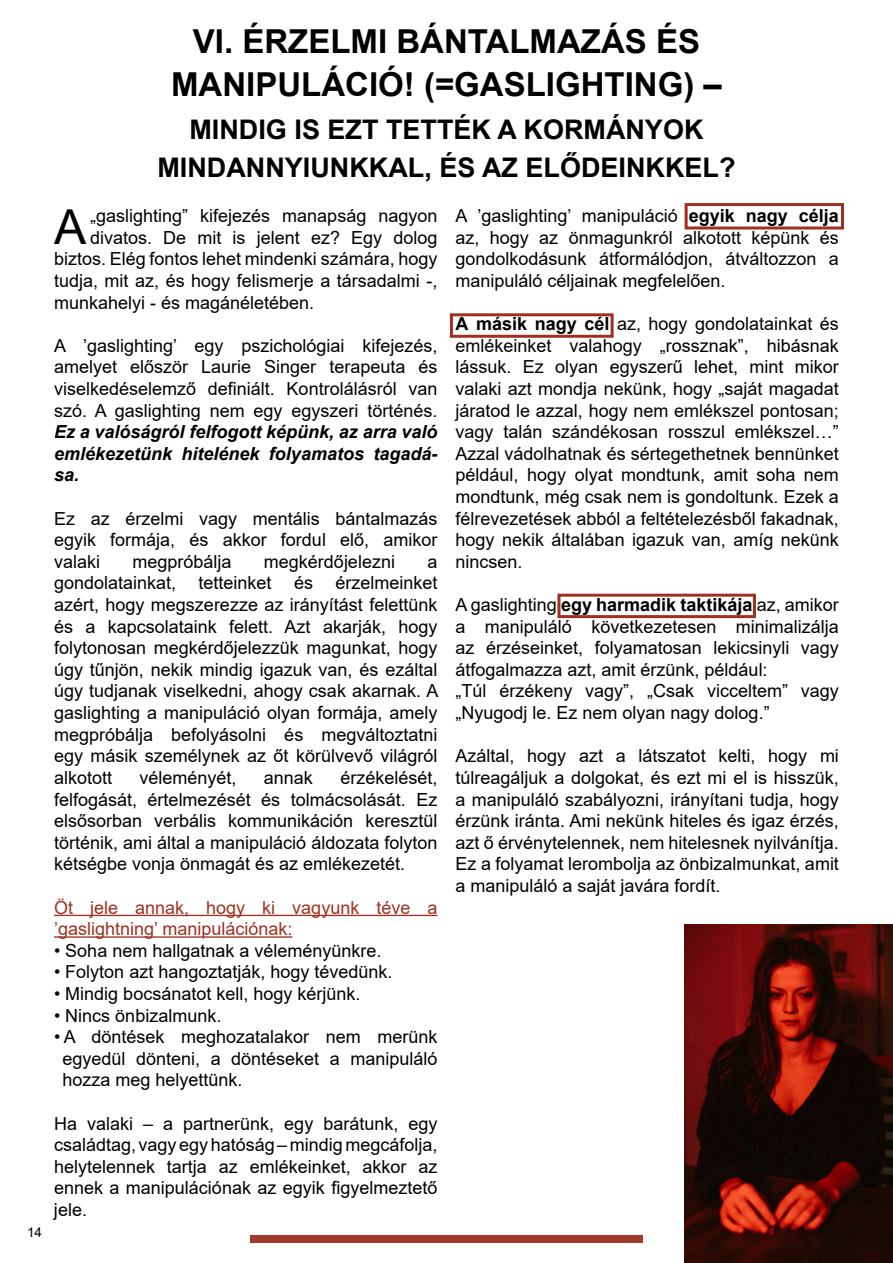
<style>
.page{position:relative;width:893px;height:1263px;background:#fff}
.page>*{position:absolute;margin:0;border:0;box-sizing:border-box;transform-origin:0 0}
.t1{font:48.15px "Arial";color:#000}
.t2{font:700 33px/43.2px "Arial";color:#000;text-align:center}
.t3{font:700 27px/37.8px "Arial";color:#000;text-align:center}
.t4{font:18px/21.6px "Arial";color:#000;text-align:justify}
.t5{font:italic 700 18px/21.6px "Arial";color:#000;text-align:justify}
.t6{font:18px/21.6px "Arial";color:#9f3021}
.t7{font:13.5px "Arial";color:#000}
.s1{font-weight:700}
</style>
<div class="page">
<img style="left:684px;top:925px;width:209px;height:338px">
<hr style="left:54px;top:915px;width:383px;height:1px;background:#9f3021">
<hr style="left:54px;top:936px;width:238px;height:2px;background:#9f3021">
<div style="left:250px;top:1235px;width:393px;height:7px;background:#a2392b"></div>
<div style="left:685px;top:203px;width:159px;height:26px;border:3px solid #9f3021"></div>
<div style="left:450px;top:313px;width:164px;height:25px;border:3px solid #9f3021"></div>
<div style="left:557px;top:594px;width:199px;height:24px;border:3px solid #9f3021"></div>
<p class="t7" style="left:27px;top:1227px;width:17px">14</p>
<h2 class="t2" style="left:171px;top:23px;width:552px">VI. ÉRZELMI BÁNTALMAZÁS ÉS<br>MANIPULÁCIÓ! (=GASLIGHTING) –</h2>
<h3 class="t3" style="left:157px;top:113px;width:580px">MINDIG IS EZT TETTÉK A KORMÁNYOK<br>MINDANNYIUNKKAL, ÉS AZ ELŐDEINKKEL?</h3>
<h1 class="t1" style="left:54px;top:209px;width:34px">A</h1>
<p class="t4" style="left:90px;top:205px;width:349px">„gaslighting” kifejezés manapság nagyon</p>
<p class="t4" style="left:90px;top:227px;width:349px">divatos. De mit is jelent ez? Egy dolog</p>
<p class="t4" style="left:54px;top:250px;width:385px">biztos. Elég fontos lehet mindenki számára, hogy</p>
<p class="t4" style="left:54px;top:272px;width:385px">tudja, mit az, és hogy felismerje a társadalmi -,</p>
<p class="t4" style="left:54px;top:293px;width:262px">munkahelyi - és magánéletében.</p>
<p class="t4" style="left:54px;top:335px;width:385px">A ’gaslighting’ egy pszichológiai kifejezés, amelyet először Laurie Singer terapeuta és viselkedéselemző de昀椀niált. Kontrolálásról van szó. A gaslighting nem egy egyszeri történés.</p>
<p class="t5" style="left:54px;top:423px;width:385px">Ez a valóságról felfogott képünk, az arra való emlékezetünk hitelének folyamatos tagadá&shy;sa.</p>
<p class="t4" style="left:54px;top:509px;width:385px">Ez az érzelmi vagy mentális bántalmazás egyik formája, és akkor fordul elő, amikor valaki</p>
<p class="t4" style="left:132px;top:551px;width:101px">megpróbálja</p>
<p class="t4" style="left:264px;top:551px;width:133px">megkérdőjelezni</p>
<p class="t4" style="left:54px;top:551px;width:386px;text-indent:373px">a gondolatainkat, tetteinket és érzelmeinket azért, hogy megszerezze az irányítást felettünk és a kapcsolataink felett. Azt akarják, hogy folytonosan megkérdőjelezzük magunkat, hogy úgy tűnjön, nekik mindig igazuk van, és ezáltal úgy tudjanak viselkedni, ahogy csak akarnak. A gaslighting a manipuláció olyan formája, amely megpróbálja befolyásolni és megváltoztatni egy másik személynek az őt körülvevő világról alkotott</p>
<p class="t4" style="left:54px;top:768px;width:385px;text-indent:286px">érzékelését, felfogását, értelmezését és tolmácsolását. Ez elsősorban verbális kommunikáción keresztül történik, ami által a manipuláció áldozata folyton kétségbe vonja önmagát és az emlékezetét.</p>
<p class="t6" style="left:54px;top:898px;width:385px">Öt jele annak, hogy ki vagyunk téve a ’gaslightning’ manipulációnak:</p>
<p class="t4" style="left:54px;top:941px;width:329px">• Soha nem hallgatnak a véleményünkre.</p>
<p class="t4" style="left:54px;top:963px;width:340px">• Folyton azt hangoztatják, hogy tévedünk.</p>
<p class="t4" style="left:54px;top:984px;width:308px">• Mindig bocsánatot kell, hogy kérjünk.</p>
<p class="t4" style="left:54px;top:1006px;width:169px">• Nincs önbizalmunk.</p>
<p class="t4" style="left:63px;top:1028px;width:376px;text-indent:-9px">• A döntések meghozatalakor nem merünk egyedül dönteni, a döntéseket a manipuláló hozza meg helyettünk.</p>
<p class="t4" style="left:54px;top:1112px;width:385px">Ha valaki – a partnerünk, egy barátunk, egy családtag, vagy egy hatóság – mindig megcáfolja, helytelennek tartja az emlékeinket, akkor az ennek a manipulációnak az egyik 昀椀gyelmeztető jele.</p>
<p class="t4" style="left:139px;top:768px;width:99px">véleményét,</p>
<p class="t4" style="left:264px;top:768px;width:51px">annak</p>
<p class="t4" style="left:455px;top:205px;width:385px">A ’gaslighting’ manipuláció <span class="s1">egyik nagy célja </span>az, hogy az önmagunkról alkotott képünk és gondolkodásunk átformálódjon, átváltozzon a manipuláló céljainak megfelelően.</p>
<p class="t4" style="left:455px;top:315px;width:385px"><span class="s1">A másik nagy cél</span> az, hogy gondolatainkat és emlékeinket valahogy „rossznak”, hibásnak lássuk. Ez olyan egyszerű lehet, mint mikor valaki azt mondja nekünk, hogy „saját magadat járatod le azzal, hogy nem emlékszel pontosan; vagy talán szándékosan rosszul emlékszel…” Azzal vádolhatnak és sértegethetnek bennünket például, hogy olyat mondtunk, amit soha nem mondtunk, még csak nem is gondoltunk. Ezek a félrevezetések abból a feltételezésből fakadnak, hogy nekik általában igazuk van, amíg nekünk nincsen.</p>
<p class="t4" style="left:455px;top:596px;width:385px;text-align:left">A gaslighting <span class="s1">egy harmadik taktikája</span> az, amikor a manipuláló következetesen minimalizálja az érzéseinket, folyamatosan lekicsinyli vagy átfogalmazza azt, amit érzünk, például:<br>„Túl érzékeny vagy”, „Csak vicceltem” vagy „Nyugodj le. Ez nem olyan nagy dolog.”</p>
<p class="t4" style="left:455px;top:747px;width:385px">Azáltal, hogy azt a látszatot kelti, hogy mi túlreagáljuk a dolgokat, és ezt mi el is hisszük, a manipuláló szabályozni, irányítani tudja, hogy érzünk iránta. Ami nekünk hiteles és igaz érzés, azt ő érvénytelennek, nem hitelesnek nyilvánítja.<br>Ez a folyamat lerombolja az önbizalmunkat, amit a manipuláló a saját javára fordít.</p>
</div>
